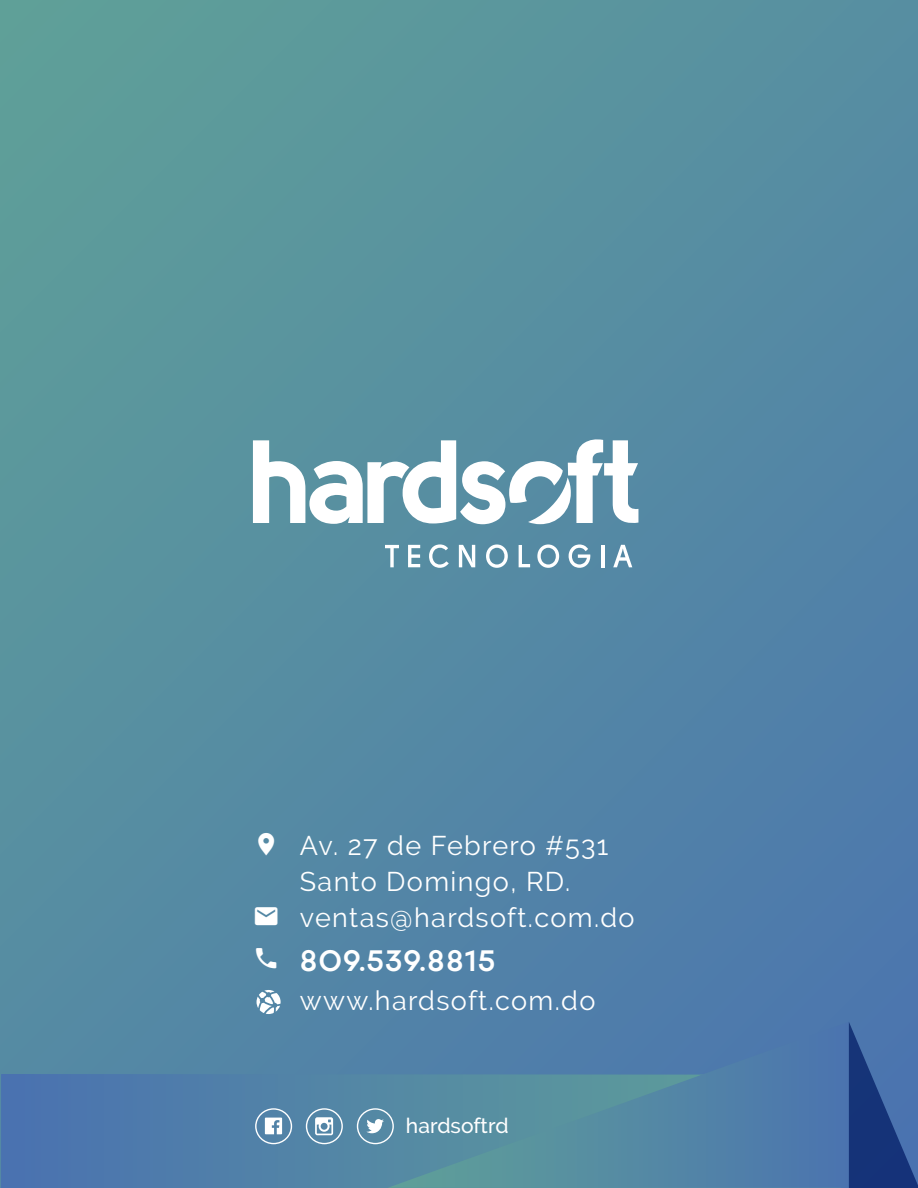
<style>
.page{position:relative;width:918px;height:1188px;background:#fff}
.page>*{position:absolute;margin:0;border:0;box-sizing:border-box;transform-origin:0 0}
.t1{font:27px/36px "Raleway";letter-spacing:.05em;color:#fff}
.t2{font:600 27px "Galano Classic";letter-spacing:.05em;color:#fff}
.t3{font:500 21px "Raleway";color:#fff}
</style>
<div class="page">
<div style="left:0;top:0;width:918px;height:1188px;background:linear-gradient(to right,#5b969d,#5182a7)"></div>
<svg style="left:1px;top:1074px;width:387px;height:114px;background:#4e7caa"></svg>
<svg style="left:388px;top:1022px;width:461px;height:166px;background:#5284a6"></svg>
<svg style="left:253px;top:439px;width:385px;height:85px"></svg>
<svg style="left:385px;top:545px;width:14px;height:22px"></svg>
<svg style="left:408px;top:545px;width:12px;height:22px"></svg>
<svg style="left:429px;top:544px;width:20px;height:24px"></svg>
<svg style="left:459px;top:545px;width:16px;height:22px"></svg>
<svg style="left:486px;top:544px;width:22px;height:24px"></svg>
<svg style="left:519px;top:545px;width:11px;height:22px"></svg>
<svg style="left:537px;top:544px;width:22px;height:24px"></svg>
<svg style="left:569px;top:544px;width:22px;height:24px"></svg>
<hr style="left:601px;top:545px;width:4px;height:22px;background:#fff">
<svg style="left:613px;top:545px;width:19px;height:22px"></svg>
<svg style="left:849px;top:1022px;width:69px;height:166px;background:#2f5393"></svg>
<svg style="left:357px;top:1108px;width:37px;height:36px"></svg>
<svg style="left:255px;top:1108px;width:37px;height:36px"></svg>
<svg style="left:306px;top:1108px;width:37px;height:36px"></svg>
<svg style="left:257px;top:990px;width:24px;height:24px"></svg>
<svg style="left:259px;top:832px;width:15px;height:23px"></svg>
<svg style="left:255px;top:906px;width:23px;height:19px"></svg>
<svg style="left:256px;top:947px;width:21px;height:21px"></svg>
<p class="t1" style="left:300px;top:828px;width:336px">Av. 27 de Febrero #531<br>Santo Domingo, RD. ventas@hardsoft.com.do</p>
<p class="t2" style="left:300px;top:943px;width:197px">809.539.8815</p>
<p class="t1" style="left:300px;top:982px;width:297px">www.hardsoft.com.do</p>
<p class="t3" style="left:406px;top:1113px;width:104px">hardsoftrd</p>
</div>
